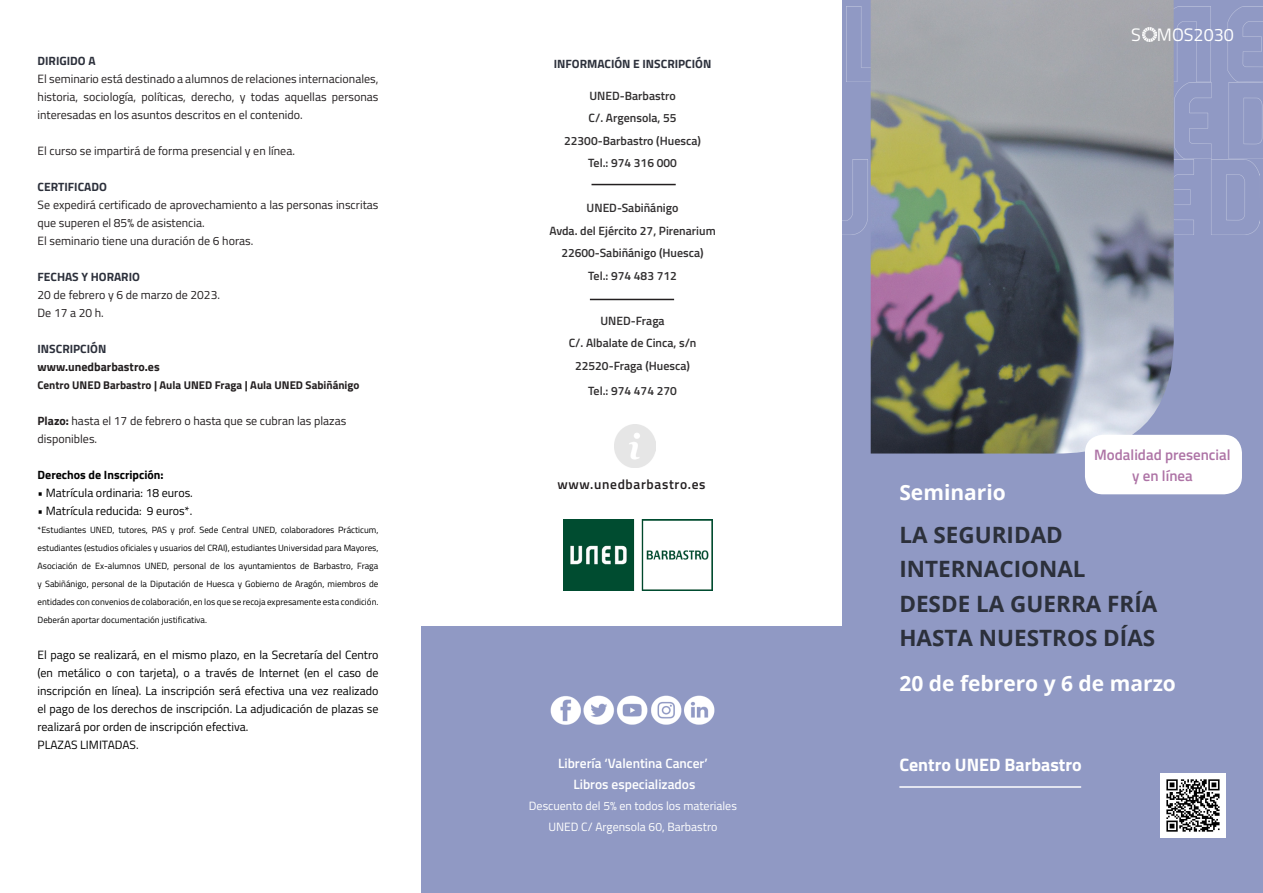
<style>
.page{position:relative;width:1263px;height:893px;background:#fff}
.page>*{position:absolute;margin:0;border:0;box-sizing:border-box;transform-origin:0 0}
.t1{font:700 22.5px "Open Sans";color:#2c303b}
.t2{font:700 21px "Open Sans";color:#fff}
.t3{font:700 18px "Titillium Web";color:#fff}
.t4{font:18px "Titillium Web";color:#fff}
.t5{font:600 15px "Titillium Web";color:#ae74a6}
.t6{font:600 13.5px "Titillium Web";color:#fff}
.t7{font:600 13.5px "Titillium Web";letter-spacing:.05em;color:#231f20}
.t8{font:12px/18px "Titillium Web";color:#231f20}
.t9{font:12px/18px "Titillium Web";color:#000;text-align:justify}
.t10{font:600 12px "Titillium Web";color:#312f30}
.Body_Text{font:700 12px "Titillium Web";color:#2c303b}
.t11{font:12px "Titillium Web";color:#fff}
.t12{font:700 12px "Titillium Web";color:#000}
.t13{font:700 12px "Titillium Web";color:#231f20}
.t14{font:700 11.25px "Titillium Web";color:#231f20}
.t15{font:9px/18px "Titillium Web";color:#000;text-align:justify}
.s1{font-weight:700}
</style>
<div class="page">
<div style="left:842px;top:0;width:421px;height:893px;background:#9099c4"></div>
<img style="left:847px;top:6px;width:24px;height:62px">
<img style="left:1174px;top:6px;width:89px;height:75px">
<img style="left:1174px;top:83px;width:89px;height:75px">
<img style="left:842px;top:160px;width:29px;height:75px">
<img style="left:1174px;top:160px;width:85px;height:75px">
<img style="left:871px;top:0;width:303px;height:453px">
<div style="left:421px;top:626px;width:421px;height:267px;background:#9099c4"></div>
<img style="left:550px;top:695px;width:165px;height:30px">
<img style="left:1142px;top:28px;width:14px;height:13px">
<img style="left:1161px;top:774px;width:65px;height:63px">
<img style="left:564px;top:519px;width:148px;height:71px">
<img style="left:614px;top:424px;width:42px;height:44px">
<hr style="left:899px;top:786px;width:182px;height:2px;background:#fff">
<hr style="left:591px;top:184px;width:85px;height:1px;background:#231f20">
<hr style="left:590px;top:299px;width:84px;height:1px;background:#231f20">
<div style="left:1085px;top:435px;width:157px;height:59px;background:#fff;border-radius:18px"></div>
<p class="Body_Text" style="left:38px;top:52px;width:60px">DIRIGIDO A</p>
<p class="Body_Text" style="left:554px;top:55px;width:159px">INFORMACIÓN E INSCRIPCIÓN</p>
<p class="t8" style="left:38px;top:69px;width:342px;text-align:justify">El seminario está destinado a alumnos de relaciones internacionales, historia, sociología, políticas, derecho, y todas aquellas personas interesadas en los asuntos descritos en el contenido.</p>
<p class="t8" style="left:38px;top:141px;width:259px">El curso se impartirá de forma presencial y en línea.</p>
<p class="Body_Text" style="left:38px;top:178px;width:71px">CERTIFICADO</p>
<p class="t8" style="left:38px;top:195px;width:342px">Se expedirá certificado de aprovechamiento a las personas inscritas que superen el 85% de asistencia.</p>
<p class="t8" style="left:38px;top:231px;width:217px">El seminario tiene una duración de 6 horas.</p>
<p class="Body_Text" style="left:38px;top:268px;width:104px">FECHAS Y HORARIO</p>
<p class="t8" style="left:38px;top:285px;width:184px">20 de febrero y 6 de marzo de 2023.</p>
<p class="t8" style="left:38px;top:303px;width:68px">De 17 a 20 h.</p>
<p class="Body_Text" style="left:38px;top:340px;width:70px">INSCRIPCIÓN</p>
<p class="t13" style="left:38px;top:358px;width:124px">www.unedbarbastro.es</p>
<p class="t14" style="left:38px;top:376px;width:323px">Centro UNED Barbastro | Aula UNED Fraga | Aula UNED Sabiñánigo</p>
<p class="t8" style="left:38px;top:411px;width:310px"><span class="s1">Plazo:</span> hasta el 17 de febrero o hasta que se cubran las plazas disponibles.</p>
<p class="t12" style="left:38px;top:466px;width:128px">Derechos de Inscripción:</p>
<p class="t9" style="left:38px;top:483px;width:157px">• Matrícula ordinaria: 18 euros.</p>
<p class="t9" style="left:38px;top:501px;width:156px">• Matrícula reducida: 9 euros*.</p>
<p class="t15" style="left:38px;top:520px;width:342px">*Estudiantes UNED, tutores, PAS y prof. Sede Central UNED, colaboradores Prácticum, estudiantes (estudios oficiales y usuarios del CRAI), estudiantes Universidad para Mayores, Asociación de Ex-alumnos UNED, personal de los ayuntamientos de Barbastro, Fraga y Sabiñánigo, personal de la Diputación de Huesca y Gobierno de Aragón, miembros de entidades con convenios de colaboración, en los que se recoja expresamente esta condición.<br>Deberán aportar documentación justificativa.</p>
<p class="t9" style="left:38px;top:645px;width:342px">El pago se realizará, en el mismo plazo, en la Secretaría del Centro (en metálico o con tarjeta), o a través de Internet (en el caso de inscripción en línea). La inscripción será efectiva una vez realizado el pago de los derechos de inscripción. La adjudicación de plazas se realizará por orden de inscripción efectiva.</p>
<p class="t9" style="left:38px;top:735px;width:103px">PLAZAS LIMITADAS.</p>
<p class="t10" style="left:589px;top:87px;width:88px">UNED-Barbastro</p>
<p class="t10" style="left:589px;top:109px;width:89px">C/. Argensola, 55</p>
<p class="t10" style="left:564px;top:132px;width:138px">22300-Barbastro (Huesca)</p>
<p class="t10" style="left:588px;top:154px;width:90px">Tel.: 974 316 000</p>
<p class="t10" style="left:587px;top:199px;width:93px">UNED-Sabiñánigo</p>
<p class="t10" style="left:549px;top:222px;width:168px">Avda. del Ejército 27, Pirenarium</p>
<p class="t10" style="left:561px;top:244px;width:144px">22600-Sabiñánigo (Huesca)</p>
<p class="t10" style="left:588px;top:267px;width:90px">Tel.: 974 483 712</p>
<p class="t10" style="left:600px;top:312px;width:66px">UNED-Fraga</p>
<p class="t10" style="left:569px;top:334px;width:129px">C/. Albalate de Cinca, s/n</p>
<p class="t10" style="left:575px;top:357px;width:116px">22520-Fraga (Huesca)</p>
<p class="t10" style="left:588px;top:382px;width:90px">Tel.: 974 474 270</p>
<p class="t7" style="left:557px;top:474px;width:150px">www.unedbarbastro.es</p>
<p class="t6" style="left:558px;top:753px;width:151px">Librería ‘Valentina Cancer’</p>
<p class="t6" style="left:573px;top:774px;width:123px">Libros especializados</p>
<p class="t11" style="left:529px;top:797px;width:209px">Descuento del 5% en todos los materiales</p>
<p class="t11" style="left:548px;top:818px;width:170px">UNED C/ Argensola 60, Barbastro</p>
<p class="t4" style="left:1131px;top:21px;width:104px">S MOS2030</p>
<p class="t5" style="left:1094px;top:444px;width:138px">Modalidad presencial</p>
<p class="t5" style="left:1132px;top:465px;width:62px">y en línea</p>
<p class="t2" style="left:899px;top:477px;width:108px">Seminario</p>
<p class="t1" style="left:899px;top:519px;width:165px">LA SEGURIDAD</p>
<p class="t1" style="left:899px;top:553px;width:188px">INTERNACIONAL</p>
<p class="t1" style="left:899px;top:588px;width:259px">DESDE LA GUERRA FRÍA</p>
<p class="t1" style="left:899px;top:622px;width:257px">HASTA NUESTROS DÍAS</p>
<p class="t2" style="left:899px;top:669px;width:278px">20 de febrero y 6 de marzo</p>
<p class="t3" style="left:899px;top:751px;width:184px">Centro UNED Barbastro</p>
</div>
